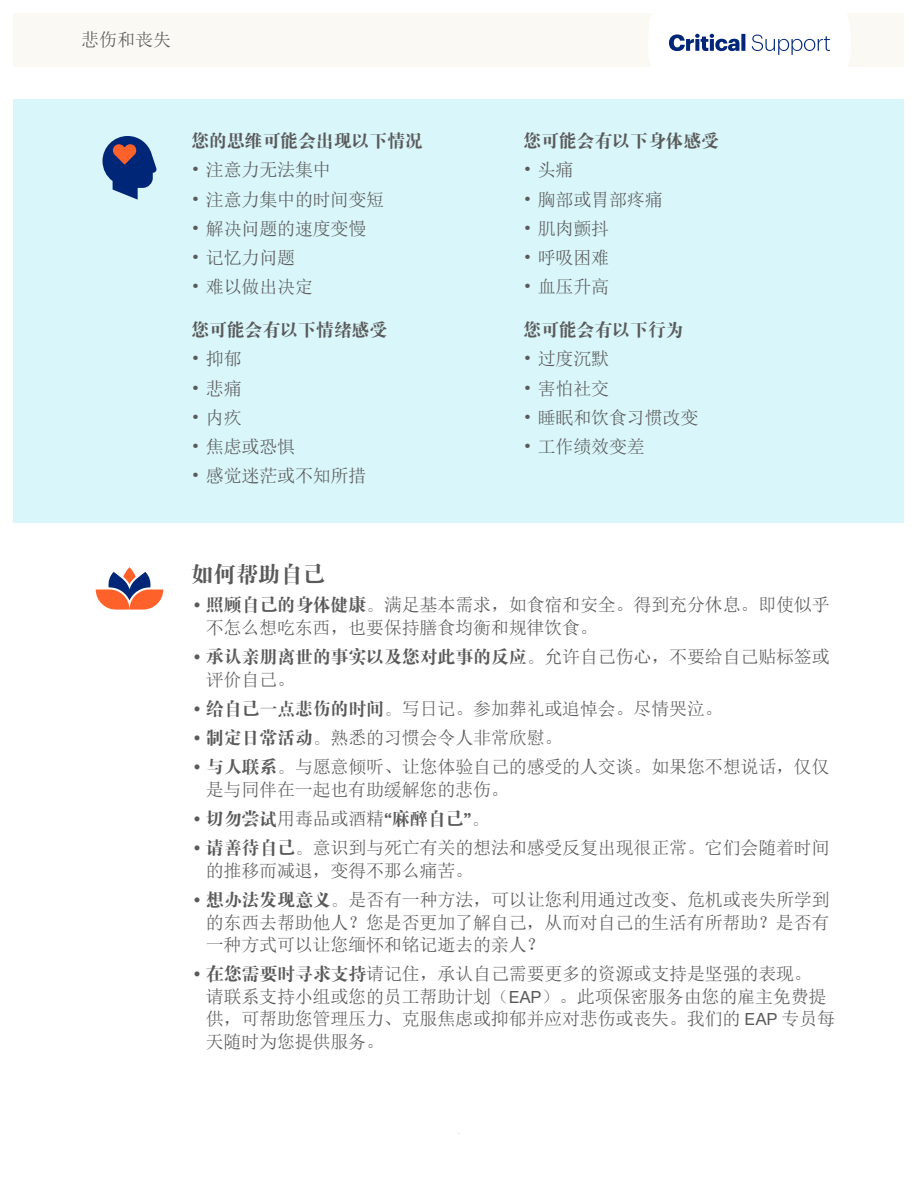
<style>
.page{position:relative;width:918px;height:1188px;background:#fff}
.page>*{position:absolute;margin:0;border:0;box-sizing:border-box;transform-origin:0 0}
.Section_Subhead{font:22.5px "FZDBSJW GB1 0";letter-spacing:-.01em;color:#5a5a5a}
.t1{font:18px/22.5px "Sim Sun";letter-spacing:-.01em;color:#5a5a5a}
.Body{font:18px "FZDBSJW GB1 0";letter-spacing:-.01em;color:#5a5a5a}
.s1{font-family:"UHC Sans"}
.s2{font-family:"FZDBSJW GB1 0"}
.s3{font-family:"Sim Sun"}
.s4{font-family:"UHC Sans";font-weight:700}
</style>
<div class="page">
<div style="left:14px;top:14px;width:890px;height:54px;background:#fbf9f4"></div>
<svg style="left:648px;top:13px;width:203px;height:55px"></svg>
<div style="left:14px;top:99px;width:890px;height:424px;background:#d9f6fa"></div>
<svg style="left:103px;top:136px;width:54px;height:64px"></svg>
<svg style="left:96px;top:567px;width:67px;height:43px"></svg>
<p class="t1" style="left:81px;top:29px;width:91px">悲伤和丧失</p>
<p class="Body" style="left:191px;top:131px;width:233px">您的思维可能会出现以下情况</p>
<p class="t1" style="left:191px;top:159px;width:141px">• 注意力无法集中</p>
<p class="t1" style="left:191px;top:188px;width:195px">• 注意力集中的时间变短</p>
<p class="t1" style="left:191px;top:217px;width:177px">• 解决问题的速度变慢</p>
<p class="t1" style="left:191px;top:246px;width:106px">• 记忆力问题</p>
<p class="t1" style="left:191px;top:276px;width:123px">• 难以做出决定</p>
<p class="Body" style="left:191px;top:320px;width:198px">您可能会有以下情绪感受</p>
<p class="t1" style="left:191px;top:348px;width:52px">• 抑郁</p>
<p class="t1" style="left:191px;top:377px;width:52px">• 悲痛</p>
<p class="t1" style="left:191px;top:406px;width:52px">• 内疚</p>
<p class="t1" style="left:191px;top:435px;width:106px">• 焦虑或恐惧</p>
<p class="t1" style="left:191px;top:465px;width:177px">• 感觉迷茫或不知所措</p>
<p class="Body" style="left:523px;top:131px;width:198px">您可能会有以下身体感受</p>
<p class="t1" style="left:523px;top:159px;width:52px">• 头痛</p>
<p class="t1" style="left:523px;top:188px;width:141px">• 胸部或胃部疼痛</p>
<p class="t1" style="left:523px;top:217px;width:88px">• 肌肉颤抖</p>
<p class="t1" style="left:523px;top:246px;width:88px">• 呼吸困难</p>
<p class="t1" style="left:523px;top:276px;width:88px">• 血压升高</p>
<p class="Body" style="left:523px;top:320px;width:162px">您可能会有以下行为</p>
<p class="t1" style="left:523px;top:348px;width:88px">• 过度沉默</p>
<p class="t1" style="left:523px;top:377px;width:88px">• 害怕社交</p>
<p class="t1" style="left:523px;top:406px;width:177px">• 睡眠和饮食习惯改变</p>
<p class="t1" style="left:523px;top:435px;width:123px">• 工作绩效变差</p>
<p class="Section_Subhead" style="left:191px;top:563px;width:135px">如何帮助自己</p>
<p class="t1" style="left:206px;top:594px;width:626px;text-indent:-15px"><span class="s1">•</span> <span class="s2">照顾自己的身体健康。</span>满足基本需求，如食宿和安全。得到充分休息。即使似乎不怎么想吃东西，也要保持膳食均衡和规律饮食。</p>
<p class="t1" style="left:206px;top:645px;width:626px;text-indent:-15px"><span class="s1">•</span> <span class="s2">承认亲朋离世的事实以及您对此事的反应。</span>允许自己伤心，不要给自己贴标签或评价自己。</p>
<p class="t1" style="left:191px;top:697px;width:533px"><span class="s1">•</span> <span class="s2">给自己一点悲伤的时间。</span>写日记。参加葬礼或追悼会。尽情哭泣。</p>
<p class="t1" style="left:191px;top:726px;width:373px"><span class="s1">•</span> <span class="s2">制定日常活动。</span>熟悉的习惯会令人非常欣慰。</p>
<p class="t1" style="left:206px;top:756px;width:626px;text-indent:-15px"><span class="s1">•</span> <span class="s2">与人联系。</span>与愿意倾听、让您体验自己的感受的人交谈。如果您不想说话，仅仅是与同伴在一起也有助缓解您的悲伤。</p>
<p class="Body" style="left:191px;top:809px;width:300px"><span class="s1">•</span> 切勿尝试<span class="s3">用毒品或酒精</span><span class="s4">“</span>麻醉自己<span class="s4">”</span>。</p>
<p class="t1" style="left:206px;top:837px;width:626px;text-indent:-15px"><span class="s1">•</span> <span class="s2">请善待自己。</span>意识到与死亡有关的想法和感受反复出现很正常。它们会随着时间的推移而减退，变得不那么痛苦。</p>
<p class="t1" style="left:206px;top:888px;width:626px;text-align:justify;text-indent:-15px"><span class="s1">•</span> <span class="s2">想办法发现意义。</span>是否有一种方法，可以让您利用通过改变、危机或丧失所学到的东西去帮助他人？您是否更加了解自己，从而对自己的生活有所帮助？是否有一种方式可以让您缅怀和铭记逝去的亲人？</p>
<p class="t1" style="left:206px;top:963px;width:631px;text-indent:-15px"><span class="s1">•</span> <span class="s2">在您需要时寻求支持</span>请记住，承认自己需要更多的资源或支持是坚强的表现。<br>请联系支持小组或您的员工帮助计划（<span class="s1">EAP</span>）。此项保密服务由您的雇主免费提供，可帮助您管理压力、克服焦虑或抑郁并应对悲伤或丧失。我们的 <span class="s1">EAP</span> 专员每天随时为您提供服务。</p>
</div>
